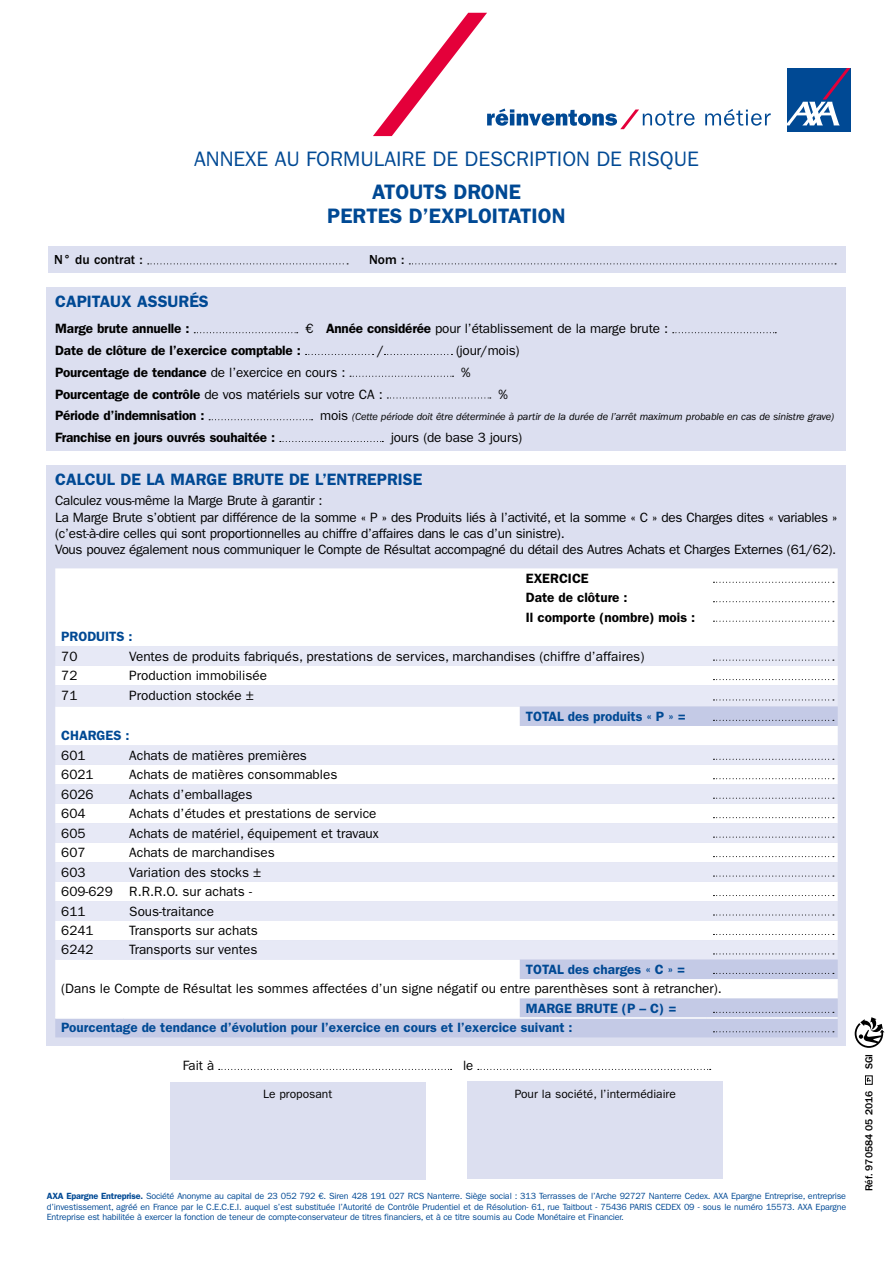
<style>
.page{position:relative;width:893px;height:1263px;background:#fff}
.page>*{position:absolute;margin:0;border:0;box-sizing:border-box;transform-origin:0 0}
.t1{font:21px "ITC Franklin Gothic Std";color:#004994}
.t2{font:600 21px/24px "ITC Franklin Gothic Std";color:#004994;text-align:center}
.t3{font:600 16.5px "ITC Franklin Gothic Std";color:#004994}
.t4{font:13.5px/19.5px "ITC Franklin Gothic Std";color:#000}
.t5{font:13.5px/16.2px "ITC Franklin Gothic Std";letter-spacing:-.025em;color:#000}
.t6{font:600 13.5px/19.5px "ITC Franklin Gothic Std";letter-spacing:-.015em;color:#000}
.t7{font:600 13.5px/19.5px "ITC Franklin Gothic Std";color:#004994}
.t8{font:500 13.5px "ITC Franklin Gothic Std";color:#000}
.t9{font:12px "ITC Franklin Gothic Std";color:#000}
.t10{font:italic 10.5px "ITC Franklin Gothic Std";letter-spacing:-.015em;color:#000}
.t11{font:500 10.5px "ITC Franklin Gothic Std";color:#000}
.t12{font:9px/10.5px "ITC Franklin Gothic Std";letter-spacing:-.02em;color:#004994;text-align:justify}
.s1{font-weight:600}
.s2{font-weight:400}
.s3{font-style:normal;font-size:13.5px}
</style>
<div class="page">
<div style="left:48px;top:247px;width:798px;height:26px;background:#dcdff0"></div>
<svg style="left:148px;top:263px;width:200px;height:1px"></svg>
<svg style="left:409px;top:263px;width:427px;height:1px"></svg>
<div style="left:47px;top:287px;width:799px;height:163px;background:#dcdff0"></div>
<svg style="left:194px;top:332px;width:104px;height:1px"></svg>
<svg style="left:673px;top:332px;width:103px;height:1px"></svg>
<svg style="left:306px;top:354px;width:68px;height:1px"></svg>
<svg style="left:384px;top:354px;width:68px;height:1px"></svg>
<svg style="left:350px;top:376px;width:103px;height:1px"></svg>
<svg style="left:387px;top:397px;width:104px;height:1px"></svg>
<svg style="left:209px;top:419px;width:104px;height:1px"></svg>
<svg style="left:280px;top:441px;width:103px;height:1px"></svg>
<div style="left:47px;top:465px;width:799px;height:581px;background:#dcdff0"></div>
<div style="left:55px;top:568px;width:783px;height:78px;background:#fff"></div>
<svg style="left:55px;top:647px;width:783px;height:59px;fill:#e7e9f6"></svg>
<svg style="left:55px;top:706px;width:783px;height:331px;fill:#fff"></svg>
<hr style="left:55px;top:1017px;width:68px;height:2px;background:#fff">
<hr style="left:123px;top:1017px;width:397px;height:2px;background:#fff">
<hr style="left:520px;top:1017px;width:187px;height:2px;background:#fff">
<hr style="left:707px;top:1017px;width:131px;height:2px;background:#fff">
<svg style="left:713px;top:582px;width:121px;height:1px"></svg>
<svg style="left:713px;top:601px;width:121px;height:1px"></svg>
<svg style="left:713px;top:621px;width:121px;height:1px"></svg>
<svg style="left:713px;top:660px;width:121px;height:1px"></svg>
<svg style="left:713px;top:679px;width:121px;height:1px"></svg>
<svg style="left:713px;top:699px;width:121px;height:1px"></svg>
<svg style="left:713px;top:720px;width:121px;height:1px"></svg>
<svg style="left:713px;top:759px;width:121px;height:1px"></svg>
<svg style="left:713px;top:778px;width:121px;height:1px"></svg>
<svg style="left:713px;top:798px;width:121px;height:1px"></svg>
<svg style="left:713px;top:817px;width:121px;height:1px"></svg>
<svg style="left:713px;top:837px;width:121px;height:1px"></svg>
<svg style="left:713px;top:856px;width:121px;height:1px"></svg>
<svg style="left:713px;top:875px;width:121px;height:1px"></svg>
<svg style="left:713px;top:895px;width:121px;height:1px"></svg>
<svg style="left:713px;top:914px;width:121px;height:1px"></svg>
<svg style="left:713px;top:934px;width:121px;height:1px"></svg>
<svg style="left:713px;top:953px;width:121px;height:1px"></svg>
<svg style="left:713px;top:973px;width:121px;height:1px"></svg>
<svg style="left:713px;top:1012px;width:121px;height:1px"></svg>
<svg style="left:713px;top:1031px;width:121px;height:1px"></svg>
<svg style="left:219px;top:1069px;width:233px;height:1px"></svg>
<svg style="left:478px;top:1069px;width:233px;height:1px"></svg>
<div style="left:170px;top:1082px;width:255px;height:97px;background:#dcdff0"></div>
<div style="left:468px;top:1081px;width:255px;height:98px;background:#dcdff0"></div>
<svg style="left:705px;top:109px;width:66px;height:17px"></svg>
<svg style="left:373px;top:13px;width:322px;height:123px"></svg>
<div style="left:787px;top:68px;width:63px;height:64px;background:#004994"></div>
<svg style="left:787px;top:68px;width:63px;height:57px"></svg>
<svg style="left:867px;top:1077px;width:3px;height:5px"></svg>
<div style="left:865px;top:1075px;width:7px;height:9px;border:1px solid #000"></div>
<svg style="left:855px;top:1017px;width:29px;height:31px"></svg>
<h1 class="t1" style="left:194px;top:147px;width:506px">ANNEXE AU FORMULAIRE DE DESCRIPTION DE RISQUE</h1>
<h1 class="t2" style="left:327px;top:179px;width:240px">ATOUTS DRONE<br>PERTES D’EXPLOITATION</h1>
<p class="t8" style="left:54px;top:252px;width:90px">N° du contrat :</p>
<p class="t8" style="left:369px;top:252px;width:37px">Nom :</p>
<p class="t3" style="left:55px;top:292px;width:155px">CAPITAUX ASSURÉS</p>
<p class="t6" style="left:55px;top:319px;width:136px">Marge brute annuelle :</p>
<p class="t4" style="left:305px;top:319px;width:364px">€ <span class="s1">Année considérée</span> pour l’établissement de la marge brute :</p>
<p class="t6" style="left:55px;top:341px;width:247px">Date de clôture de l’exercice comptable :</p>
<p class="t4" style="left:377px;top:341px;width:9px">/</p>
<p class="t4" style="left:456px;top:341px;width:65px">(jour/mois)</p>
<p class="t6" style="left:55px;top:362px;width:292px">Pourcentage de tendance <span class="s2">de l’exercice en cours :</span></p>
<p class="t4" style="left:461px;top:362px;width:11px">%</p>
<p class="t4" style="left:55px;top:384px;width:329px"><span class="s1">Pourcentage de contrôle</span> de vos matériels sur votre CA :</p>
<p class="t4" style="left:498px;top:384px;width:11px">%</p>
<p class="t6" style="left:55px;top:406px;width:151px">Période d’indemnisation :</p>
<p class="t10" style="left:320px;top:411px;width:515px"><span class="s3">mois</span> (Cette période doit être déterminée à partir de la durée de l’arrêt maximum probable en cas de sinistre grave)</p>
<p class="t6" style="left:55px;top:428px;width:221px">Franchise en jours ouvrés souhaitée :</p>
<p class="t4" style="left:391px;top:428px;width:133px">jours (de base 3 jours)</p>
<p class="t3" style="left:55px;top:469px;width:369px">CALCUL DE LA MARGE BRUTE DE L’ENTREPRISE</p>
<p class="t5" style="left:55px;top:493px;width:784px">Calculez vous-même la Marge Brute à garantir :<br>La Marge Brute s’obtient par différence de la somme « P » des Produits liés à l’activité, et la somme « C » des Charges dites « variables » (c’est-à-dire celles qui sont proportionnelles au chiffre d’affaires dans le cas d’un sinistre).<br>Vous pouvez également nous communiquer le Compte de Résultat accompagné du détail des Autres Achats et Charges Externes (61/62).</p>
<p class="t6" style="left:526px;top:568px;width:171px">EXERCICE<br>Date de clôture :<br>Il comporte (nombre) mois :</p>
<p class="t7" style="left:61px;top:627px;width:73px">PRODUITS :</p>
<p class="t4" style="left:61px;top:646px;width:18px">70</p>
<p class="t4" style="left:129px;top:646px;width:517px">Ventes de produits fabriqués, prestations de services, marchandises (chiffre d’affaires)</p>
<p class="t4" style="left:61px;top:666px;width:18px">72</p>
<p class="t4" style="left:129px;top:666px;width:139px">Production immobilisée</p>
<p class="t4" style="left:61px;top:686px;width:18px">71</p>
<p class="t4" style="left:129px;top:686px;width:126px">Production stockée ±</p>
<p class="t7" style="left:526px;top:706px;width:162px">TOTAL des produits « P » =</p>
<p class="t7" style="left:61px;top:726px;width:70px">CHARGES :</p>
<p class="t4" style="left:61px;top:745px;width:26px">601</p>
<p class="t4" style="left:129px;top:745px;width:179px">Achats de matières premières</p>
<p class="t4" style="left:61px;top:765px;width:34px">6021</p>
<p class="t4" style="left:129px;top:765px;width:210px">Achats de matières consommables</p>
<p class="t4" style="left:61px;top:784px;width:34px">6026</p>
<p class="t4" style="left:129px;top:784px;width:125px">Achats d’emballages</p>
<p class="t4" style="left:61px;top:804px;width:26px">604</p>
<p class="t4" style="left:129px;top:804px;width:249px">Achats d’études et prestations de service</p>
<p class="t4" style="left:61px;top:823px;width:26px">605</p>
<p class="t4" style="left:129px;top:823px;width:251px">Achats de matériel, équipement et travaux</p>
<p class="t4" style="left:61px;top:843px;width:26px">607</p>
<p class="t4" style="left:129px;top:843px;width:147px">Achats de marchandises</p>
<p class="t4" style="left:61px;top:862px;width:26px">603</p>
<p class="t4" style="left:61px;top:862px;width:201px;text-indent:68px">Variation des stocks ±<br>609-629 R.R.R.O. sur achats -<br>611</p>
<p class="t4" style="left:129px;top:901px;width:86px">Sous-traitance</p>
<p class="t4" style="left:61px;top:921px;width:34px">6241</p>
<p class="t4" style="left:129px;top:921px;width:130px">Transports sur achats</p>
<p class="t4" style="left:61px;top:940px;width:34px">6242</p>
<p class="t4" style="left:129px;top:940px;width:130px">Transports sur ventes</p>
<p class="t7" style="left:526px;top:959px;width:161px">TOTAL des charges « C » =</p>
<p class="t4" style="left:61px;top:979px;width:662px">(Dans le Compte de Résultat les sommes affectées d’un signe négatif ou entre parenthèses sont à retrancher).</p>
<p class="t7" style="left:61px;top:998px;width:617px;text-indent:465px">MARGE BRUTE (P – C) =<br>Pourcentage de tendance d’évolution pour l’exercice en cours et l’exercice suivant :</p>
<p class="t4" style="left:183px;top:1056px;width:33px">Fait à</p>
<p class="t4" style="left:463px;top:1056px;width:12px">le</p>
<p class="t9" style="left:263px;top:1087px;width:71px">Le proposant</p>
<p class="t9" style="left:515px;top:1087px;width:163px">Pour la société, l’intermédiaire</p>
<p class="t12" style="left:47px;top:1191px;width:801px"><span class="s1">AXA Epargne Entreprise.</span> Société Anonyme au capital de 23 052 792 €. Siren 428 191 027 RCS Nanterre. Siège social : 313 Terrasses de l’Arche 92727 Nanterre Cedex. AXA Epargne Entreprise, entreprise d’investissement, agréé en France par le C.E.C.E.I. auquel s’est substituée l’Autorité de Contrôle Prudentiel et de Résolution- 61, rue Taitbout - 75436 PARIS CEDEX 09 - sous le numéro 15573. AXA Epargne Entreprise est habilitée à exercer la fonction de teneur de compte-conservateur de titres financiers, et à ce titre soumis au Code Monétaire et Financier.</p>
<p class="t11" style="left:863px;top:1069px;width:17px;rotate:-90deg">SGI</p>
<p class="t11" style="left:863px;top:1191px;width:102px;rotate:-90deg">Réf. 970584 05 2016</p>
</div>
